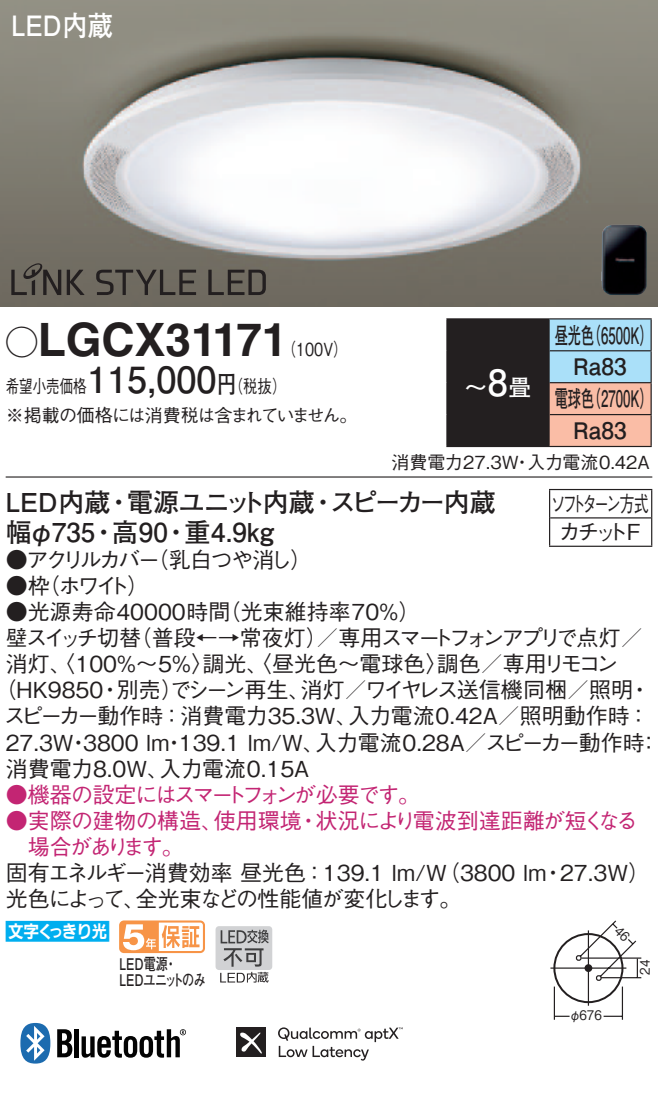
<style>
.page{position:relative;width:658px;height:1098px;background:#fff}
.page>*{position:absolute;margin:0;border:0;box-sizing:border-box;transform-origin:0 0}
.t1{font:700 46px "Helvetica LT Std";color:#231f20}
.t2{font:700 36px "Futo Go B101 Pro";color:#231f20}
.t3{font:700 28px "Futo Go B101 Pro";color:#fff;scale:.9 1}
.t4{font:700 26px "Futo Go B101 Pro";color:#231f20}
.t5{font:700 26px "Futo Go B101 Pro";letter-spacing:-.05em;color:#231f20}
.t6{font:700 26px "Futo Go B101 Pro";letter-spacing:-.125em;color:#231f20}
.t7{font:700 22.8px/32px "Futo Go B101 Pro";color:#231f20;scale:.58 1}
.t8{font:700 22.8px "Futo Go B101 Pro";color:#231f20}
.t9{font:700 22.8px "Futo Go B101 Pro";color:#fff}
.t10{font:500 22px/26px "Gothic BBB Pro";color:#231f20}
.t11{font:500 22px/26px "Gothic BBB Pro";letter-spacing:-.075em;color:#c32573}
.t12{font:500 22px/26px "Gothic BBB Pro";letter-spacing:-.04em;color:#c32573}
.t13{font:500 22px "Gothic BBB Pro";letter-spacing:-.03em;color:#231f20}
.t14{font:500 22px/28.4px "Gothic BBB Pro";letter-spacing:-.19em;color:#231f20;text-align:center;scale:.66 1}
.t15{font:500 22px "Gothic BBB Pro";letter-spacing:-.165em;color:#231f20}
.t16{font:500 22px "Gothic BBB Pro";letter-spacing:-.06em;color:#231f20}
.t17{font:500 22px "Gothic BBB Pro";letter-spacing:-.14em;color:#231f20}
.t18{font:500 22px "Gothic BBB Pro";letter-spacing:-.13em;color:#231f20}
.t19{font:20.8px "Ford Typography 1";color:#00aeef}
.t20{font:500 18px/28px "Gothic BBB Pro";letter-spacing:-.04em;color:#231f20;scale:.75 1}
.t21{font:500 18px "Gothic BBB Pro";color:#231f20}
.t22{font:500 18px "Gothic BBB Pro";color:#231f20;scale:.8 1}
.t23{font:700 16px/16px "Futo Go B101 Pro";letter-spacing:-.005em;color:#231f20;scale:.75 1}
.t24{font:500 13.2px "Gothic BBB Pro";color:#231f20;scale:.9 1}
.s1{font-family:"Ford Classification 1";font-weight:400;font-size:32px}
.s2{font-family:"Futo Go B101 Pro";font-weight:700;font-size:24px}
.s3{font-size:36px}
.s4{color:#fff}
</style>
<div class="page">
<hr style="left:581px;top:957px;width:60px;height:1px;background:#231f20">
<hr style="left:601px;top:976px;width:40px;height:2px;background:#231f20">
<hr style="left:587px;top:930px;width:2px;height:75px;background:#231f20">
<hr style="left:621px;top:986px;width:2px;height:33px;background:#231f20">
<hr style="left:553px;top:986px;width:2px;height:33px;background:#231f20">
<svg style="left:555px;top:1015px;width:14px;height:1px"></svg>
<svg style="left:603px;top:1015px;width:19px;height:1px"></svg>
<img style="left:0;top:0;width:658px;height:306px">
<svg style="left:67px;top:269px;width:17px;height:26px"></svg>
<svg style="left:96px;top:269px;width:100px;height:26px;background:#59544d"></svg>
<svg style="left:208px;top:269px;width:58px;height:26px;background:#545049"></svg>
<svg style="left:11px;top:263px;width:50px;height:32px;background:#57534c"></svg>
<svg style="left:119px;top:920px;width:86px;height:32px"></svg>
<div style="left:215px;top:925px;width:57px;height:44px;background:#d1d2d4;border-radius:3px"></div>
<svg style="left:220px;top:929px;width:49px;height:53px"></svg>
<svg style="left:57px;top:1029px;width:15px;height:27px"></svg>
<div style="left:74px;top:1028px;width:5px;height:28px;background:#030303"></div>
<svg style="left:82px;top:1029px;width:104px;height:28px"></svg>
<svg style="left:20px;top:1022px;width:30px;height:41px"></svg>
<div style="left:236px;top:1027px;width:30px;height:29px;background:#231f20"></div>
<svg style="left:240px;top:1032px;width:22px;height:21px"></svg>
<svg style="left:278px;top:1027px;width:125px;height:33px"></svg>
<hr style="left:6px;top:476px;width:646px;height:1px;background:#231f20">
<div style="left:447px;top:319px;width:102px;height:127px;background:#231f20"></div>
<svg style="left:549px;top:319px;width:101px;height:126px;background:#cecbcc"></svg>
<hr style="left:549px;top:318px;width:102px;height:1px;background:#231f20">
<hr style="left:650px;top:319px;width:1px;height:31px;background:#231f20">
<hr style="left:446px;top:445px;width:103px;height:2px;background:#231f20">
<hr style="left:549px;top:350px;width:102px;height:1px;background:#231f20">
<hr style="left:650px;top:351px;width:1px;height:31px;background:#231f20">
<hr style="left:549px;top:382px;width:102px;height:1px;background:#231f20">
<hr style="left:650px;top:383px;width:1px;height:31px;background:#231f20">
<hr style="left:549px;top:414px;width:102px;height:1px;background:#231f20">
<hr style="left:650px;top:415px;width:1px;height:31px;background:#231f20">
<hr style="left:549px;top:445px;width:102px;height:2px;background:#231f20">
<hr style="left:446px;top:318px;width:103px;height:1px;background:#231f20">
<hr style="left:446px;top:319px;width:1px;height:32px;background:#231f20">
<hr style="left:446px;top:351px;width:1px;height:31px;background:#231f20">
<hr style="left:446px;top:382px;width:1px;height:32px;background:#231f20">
<hr style="left:446px;top:414px;width:1px;height:32px;background:#231f20">
<svg style="left:549px;top:490px;width:1px;height:55px"></svg>
<hr style="left:549px;top:488px;width:103px;height:2px;background:#231f20">
<svg style="left:651px;top:490px;width:1px;height:55px"></svg>
<hr style="left:550px;top:517px;width:101px;height:1px;background:#231f20">
<hr style="left:549px;top:545px;width:103px;height:2px;background:#231f20">
<img style="left:601px;top:225px;width:45px;height:70px">
<svg style="left:550px;top:920px;width:88px;height:62px"></svg>
<p class="t3" style="left:11px;top:3px;width:114px">LED内蔵</p>
<h1 class="t1" style="left:6px;top:311px;width:283px"><span class="s1">A</span>LGCX31171</h1>
<p class="t22" style="left:217px;top:372px;width:88px">（<span class="s2">円</span>税抜(</p>
<p class="t22" style="left:282px;top:334px;width:84px">（100 (V</p>
<h2 class="t2" style="left:87px;top:351px;width:131px">115,000</h2>
<p class="t20" style="left:6px;top:370px;width:471px">希望小売価格<br>※掲載の価格には消費税は含まれていません。</p>
<p class="t9" style="left:464px;top:369px;width:68px">～ 畳<span class="s3">8</span></p>
<p class="t7" style="left:587px;top:316px;width:115px">（6500 (K</p>
<p class="t7" style="left:554px;top:316px;width:70px">昼光色</p>
<p class="t8" style="left:573px;top:348px;width:55px">Ra83</p>
<p class="t7" style="left:587px;top:379px;width:115px">（2700 (K</p>
<p class="t7" style="left:573px;top:379px;width:94px;text-indent:-19px">電球色<br>Ra83</p>
<p class="t21" style="left:391px;top:447px;width:129px">消費電力27.3W</p>
<p class="t21" style="left:527px;top:447px;width:124px">入力電流0.42A</p>
<p class="t21" style="left:513px;top:447px;width:19px">・</p>
<p class="t4" style="left:6px;top:481px;width:106px">LED内蔵</p>
<p class="t5" style="left:127px;top:481px;width:189px">電源ユニット内蔵</p>
<p class="t6" style="left:330px;top:481px;width:167px">スピーカー内蔵</p>
<p class="t4" style="left:106px;top:481px;width:27px">・</p>
<p class="t4" style="left:310px;top:481px;width:27px">・</p>
<p class="t4" style="left:184px;top:511px;width:91px">重4.9kg</p>
<p class="t4" style="left:6px;top:511px;width:91px">幅φ735</p>
<p class="t4" style="left:112px;top:511px;width:57px">高90</p>
<p class="t4" style="left:91px;top:511px;width:27px">・</p>
<p class="t4" style="left:163px;top:511px;width:27px">・</p>
<p class="t10" style="left:147px;top:544px;width:166px">（乳白つや消し(</p>
<p class="t17" style="left:6px;top:542px;width:156px">●アクリルカバー</p>
<p class="t10" style="left:6px;top:570px;width:145px">● （枠ホワイト(</p>
<p class="t14" style="left:551px;top:486px;width:150px">ソフトターン方式カチットF</p>
<p class="t10" style="left:219px;top:596px;width:203px">（光束維持率70％(</p>
<p class="t10" style="left:130px;top:596px;width:514px;text-indent:-124px">●光源寿命40000時間<br>（普段←→常夜灯／）専用スマートフォンアプリで点灯／</p>
<p class="t18" style="left:6px;top:620px;width:137px">壁スイッチ切替</p>
<p class="t10" style="left:6px;top:648px;width:444px">消灯、〈100％～5％調光、〈昼光色～電球色〉</p>
<p class="t10" style="left:192px;top:648px;width:23px">〉</p>
<p class="t15" style="left:436px;top:646px;width:183px">調色／専用リモコン</p>
<p class="t10" style="left:-6px;top:674px;width:111px">（HK9850</p>
<p class="t10" style="left:161px;top:674px;width:23px">）</p>
<p class="t10" style="left:301px;top:674px;width:334px">消灯／ワイヤレス送信機同梱／照明</p>
<p class="t16" style="left:117px;top:672px;width:195px">別売でシーン再生、</p>
<p class="t10" style="left:99px;top:674px;width:23px">・</p>
<p class="t10" style="left:629px;top:674px;width:23px">・</p>
<p class="t10" style="left:4px;top:700px;width:355px">スピーカー動作時：消費電力35.3W、</p>
<p class="t10" style="left:348px;top:700px;width:303px">入力電流0.42A／照明動作時：</p>
<p class="t13" style="left:315px;top:724px;width:331px">入力電流0.28A／スピーカー動作時</p>
<p class="t10" style="left:6px;top:726px;width:320px">27.3W 3800 lm 139.1 lm W/ 、</p>
<p class="t10" style="left:638px;top:726px;width:23px">：</p>
<p class="t10" style="left:67px;top:726px;width:23px">・</p>
<p class="t10" style="left:163px;top:726px;width:23px">・</p>
<p class="t10" style="left:6px;top:752px;width:165px">消費電力8.0W、</p>
<p class="t11" style="left:315px;top:778px;width:324px;text-indent:-310px">●機器の設定にはスマートフォンが必要です。<br>状況により電波到達距離が短くなる</p>
<p class="t10" style="left:160px;top:752px;width:151px">入力電流0.15A</p>
<p class="t12" style="left:214px;top:804px;width:89px">使用環境</p>
<p class="t12" style="left:28px;top:804px;width:197px;text-indent:-22px">●実際の建物の構造、場合があります。</p>
<p class="t12" style="left:297px;top:804px;width:23px">・</p>
<p class="t10" style="left:136px;top:856px;width:412px;text-indent:-130px">固有エネルギー消費効率昼光色：139.1 lm （W/ 3800 lm全光束などの性能値が変化します。</p>
<p class="t10" style="left:560px;top:856px;width:92px">27.3W(</p>
<p class="t10" style="left:542px;top:856px;width:23px">・</p>
<p class="t10" style="left:6px;top:882px;width:141px">光色によって、</p>
<p class="t19" style="left:6px;top:919px;width:105px">P<span class="s4">W</span></p>
<p class="t23" style="left:120px;top:953px;width:116px">LED電源<br>LEDユニットのみ</p>
<p class="t23" style="left:165px;top:953px;width:18px">・</p>
<p class="t24" style="left:569px;top:1004px;width:38px">φ676</p>
<p class="t24" style="left:634px;top:974px;width:18px;rotate:-90deg">24</p>
</div>
